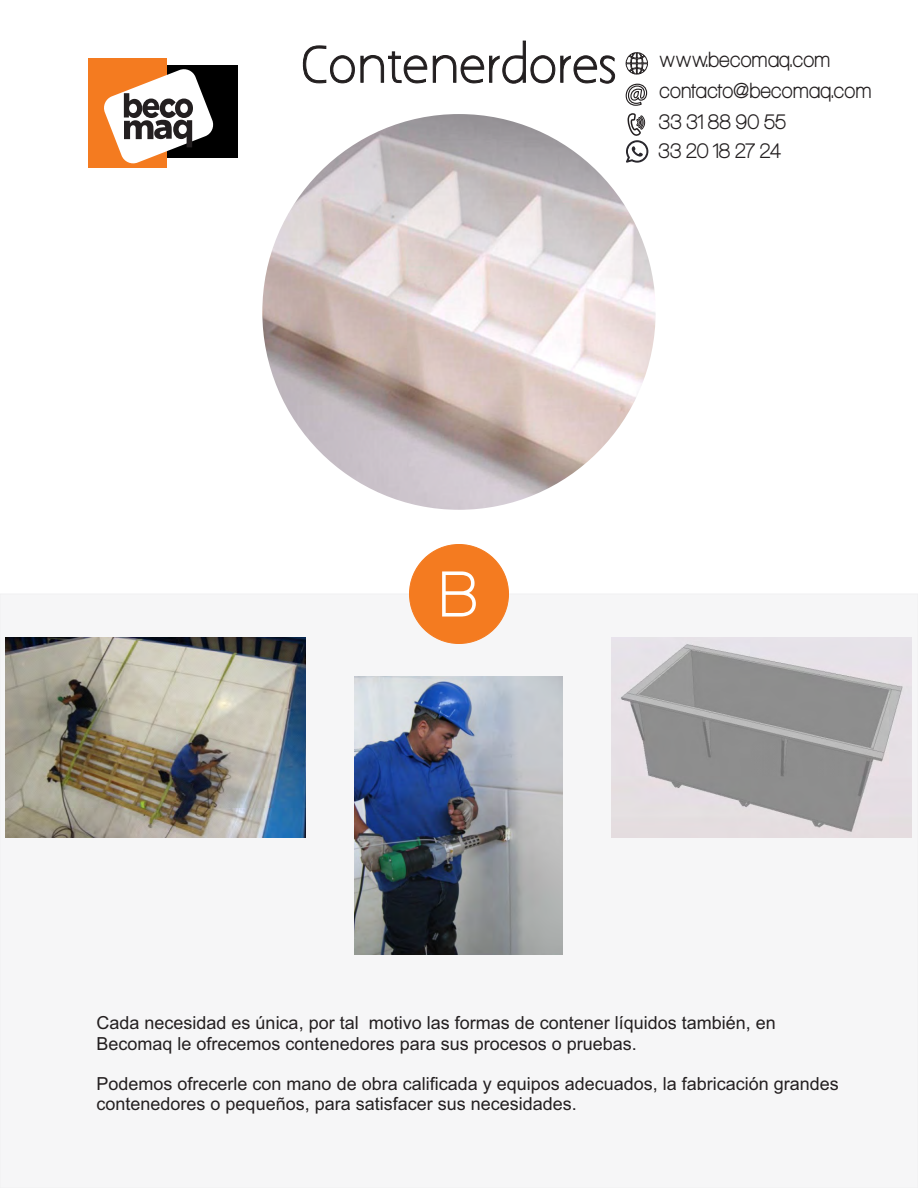
<style>
.page{position:relative;width:918px;height:1188px;background:#fff}
.page>*{position:absolute;margin:0;border:0;box-sizing:border-box;transform-origin:0 0}
.t1{font:62.55px "Aliquam";color:#fff}
.t2{font:21.6px/31.2px "Aliquam";color:#231f20}
.t3{font:18px/20.1px "Arial";color:#231f20}
.s1{font-family:"Aaargh Normal";font-size:45px}
</style>
<div class="page">
<img style="left:262px;top:114px;width:394px;height:396px;border-radius:50%">
<div style="left:0;top:594px;width:918px;height:594px;background:#f6f6f7"></div>
<div style="left:409px;top:544px;width:100px;height:100px;background:#f47b20;border:1px solid #f47b20;border-radius:50%"></div>
<div style="left:154px;top:65px;width:84px;height:93px;background:#000"></div>
<div style="left:88px;top:58px;width:78px;height:109px;background:#f47b20"></div>
<svg style="left:104px;top:68px;width:110px;height:97px"></svg>
<img style="left:354px;top:677px;width:209px;height:278px">
<img style="left:611px;top:638px;width:301px;height:200px">
<img style="left:6px;top:638px;width:300px;height:200px">
<svg style="left:625px;top:52px;width:23px;height:23px"></svg>
<svg style="left:625px;top:83px;width:23px;height:80px"></svg>
<p class="t2" style="left:659px;top:46px;width:215px;text-indent:-358px"><span class="s1">Contenerdores</span> www.becomaq.com contacto@becomaq.com<br>33 31 88 90 55</p>
<p class="t2" style="left:658px;top:137px;width:124px">33 20 18 27 24</p>
<h1 class="t1" style="left:440px;top:571px;width:39px">B</h1>
<p class="t3" style="left:97px;top:1015px;width:681px">Cada necesidad es única, por tal motivo las formas de contener líquidos también, en<br>Becomaq le ofrecemos contenedores para sus procesos o pruebas.</p>
<p class="t3" style="left:97px;top:1075px;width:744px">Podemos ofrecerle con mano de obra calificada y equipos adecuados, la fabricación grandes contenedores o pequeños, para satisfacer sus necesidades.</p>
</div>
